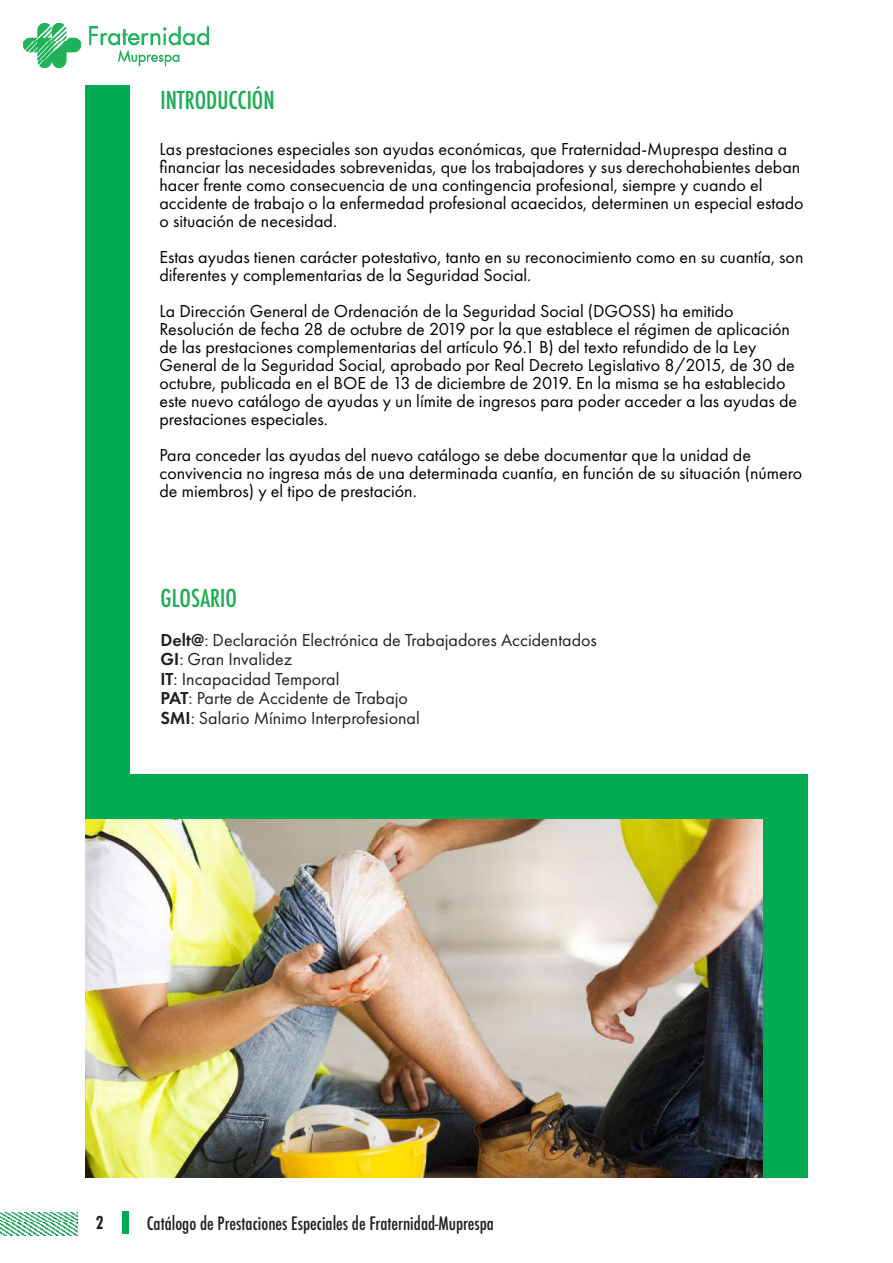
<style>
.page{position:relative;width:893px;height:1263px;background:#fff}
.page>*{position:absolute;margin:0;border:0;box-sizing:border-box;transform-origin:0 0}
.t1{font:500 condensed 24px "Futura";color:#1cac53}
.t2{font:18px/18px "Futura PT";color:#000}
.t3{font:18px/19.5px "Futura PT";color:#231f20}
.t4{font:500 condensed 18px "Futura";color:#231f20}
.t5{font:700 condensed 18px "Futura BT";color:#231f20}
.s1{font-weight:600}
</style>
<div class="page">
<div style="left:123px;top:1211px;width:6px;height:23px;background:#00ab53"></div>
<img style="left:0;top:1212px;width:78px;height:23px">
<img style="left:23px;top:23px;width:186px;height:44px">
<img style="left:85px;top:819px;width:678px;height:358px">
<div style="left:85px;top:85px;width:45px;height:716px;background:#00ab53"></div>
<div style="left:763px;top:774px;width:45px;height:403px;background:#00ab53"></div>
<div style="left:85px;top:774px;width:683px;height:45px;background:#00ab53"></div>
<h1 class="t1" style="left:161px;top:85px;width:116px">INTRODUCCIÓN</h1>
<p class="t2" style="left:159px;top:140px;width:646px">Las prestaciones especiales son ayudas económicas, que Fraternidad-Muprespa destina a financiar las necesidades sobrevenidas, que los trabajadores y sus derechohabientes deban hacer frente como consecuencia de una contingencia profesional, siempre y cuando el accidente de trabajo o la enfermedad profesional acaecidos, determinen un especial estado o situación de necesidad.</p>
<p class="t2" style="left:159px;top:248px;width:646px">Estas ayudas tienen carácter potestativo, tanto en su reconocimiento como en su cuantía, son diferentes y complementarias de la Seguridad Social.</p>
<p class="t2" style="left:159px;top:302px;width:639px">La Dirección General de Ordenación de la Seguridad Social (DGOSS) ha emitido Resolución de fecha 28 de octubre de 2019 por la que establece el régimen de aplicación de las prestaciones complementarias del artículo 96.1 B) del texto refundido de la Ley General de la Seguridad Social, aprobado por Real Decreto Legislativo 8/2015, de 30 de octubre, publicada en el BOE de 13 de diciembre de 2019. En la misma se ha establecido este nuevo catálogo de ayudas y un límite de ingresos para poder acceder a las ayudas de prestaciones especiales.</p>
<p class="t2" style="left:159px;top:446px;width:644px">Para conceder las ayudas del nuevo catálogo se debe documentar que la unidad de convivencia no ingresa más de una determinada cuantía, en función de su situación (número de miembros) y el tipo de prestación.</p>
<h1 class="t1" style="left:161px;top:583px;width:78px">GLOSARIO</h1>
<p class="t3" style="left:161px;top:630px;width:438px"><span class="s1">Delt@</span>: Declaración Electrónica de Trabajadores Accidentados <span class="s1">GI</span>: Gran Invalidez<br><span class="s1">IT</span>: Incapacidad Temporal<br><span class="s1">PAT</span>: Parte de Accidente de Trabajo<br><span class="s1">SMI</span>: Salario Mínimo Interprofesional</p>
<p class="t5" style="left:96px;top:1212px;width:9px">2</p>
<p class="t4" style="left:147px;top:1212px;width:349px">Catálogo de Prestaciones Especiales de Fraternidad-Muprespa</p>
</div>
